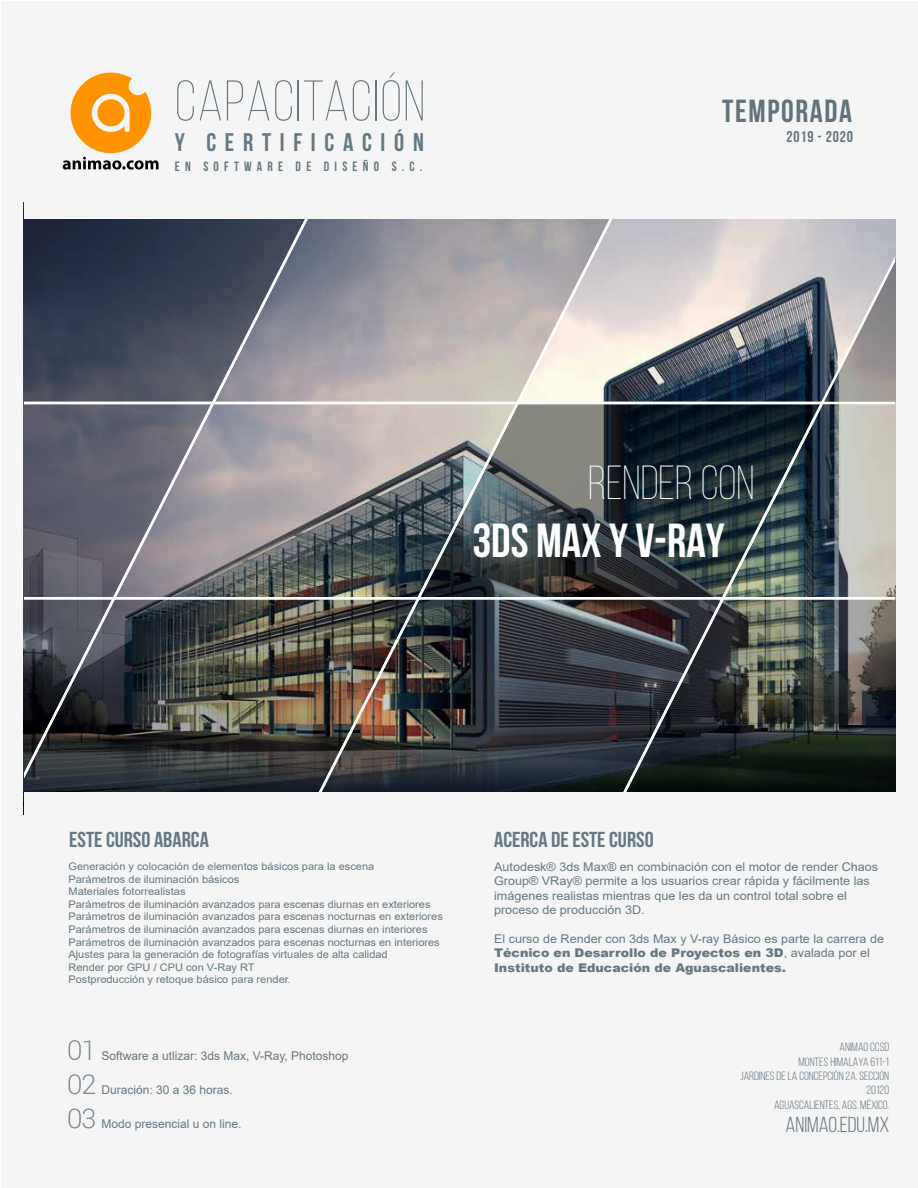
<style>
.page{position:relative;width:918px;height:1188px;background:#fff}
.page>*{position:absolute;margin:0;border:0;box-sizing:border-box;transform-origin:0 0}
.t1{font:300 57.3px "Bebas Neue";letter-spacing:.025em;color:#667882}
.t2{font:700 47.7px "Bebas Neue";color:#fff}
.t3{font:300 47.7px "Bebas Neue";color:#fff}
.t4{font:700 31.95px "Bebas Neue";letter-spacing:.05em;color:#667882}
.t5{font:700 25.5px "Bebas Neue";letter-spacing:.345em;color:#667882}
.t6{font:700 21.6px "Bebas Neue";color:#667882;scale:1.05 1}
.t7{font:21.6px "Bebas Neue";color:#667882;scale:1.05 1}
.t8{font:700 15.6px "Bebas Neue";letter-spacing:.05em;color:#667882}
.t9{font:700 13.5px "Bebas Neue";letter-spacing:.39em;color:#667882}
.t10{font:12px/14.4px "Arial";color:#667882;scale:1.05 1}
.t11{font:900 12px/14.4px "Arial";color:#667882;scale:1.05 1}
.t12{font:12px/14.4px "Bebas Neue";color:#667882;text-align:right;scale:1.05 1}
.t13{font:12px "Arial";color:#667882}
.t14{font:10.5px/12.6px "Arial";color:#667882;scale:1.05 1}
.s1{font-weight:400}
</style>
<div class="page">
<div style="left:1px;top:2px;width:917px;height:1186px;background:#f5f5f5"></div>
<svg style="left:24px;top:219px;width:187px;height:183px;background:#373e51"></svg>
<svg style="left:211px;top:219px;width:305px;height:183px;background:#949299"></svg>
<svg style="left:516px;top:219px;width:205px;height:183px"></svg>
<svg style="left:520px;top:404px;width:201px;height:193px;background:#363e41"></svg>
<svg style="left:215px;top:404px;width:305px;height:193px;background:#828384"></svg>
<svg style="left:24px;top:404px;width:191px;height:193px;background:#6f6e7a"></svg>
<svg style="left:721px;top:219px;width:174px;height:378px;background:#7c8286"></svg>
<svg style="left:24px;top:599px;width:294px;height:193px;background:#404140"></svg>
<svg style="left:725px;top:599px;width:170px;height:193px;background:#3e433d"></svg>
<img style="left:318px;top:599px;width:407px;height:193px">
<svg style="left:63px;top:73px;width:96px;height:97px"></svg>
<svg style="left:69px;top:1040px;width:21px;height:20px"></svg>
<svg style="left:69px;top:1074px;width:26px;height:20px"></svg>
<svg style="left:69px;top:1109px;width:26px;height:19px"></svg>
<h1 class="t1" style="left:175px;top:70px;width:252px">CAPACITACIÓN</h1>
<h3 class="t5" style="left:175px;top:128px;width:251px">Y CERTIFICACIÓN</h3>
<p class="t9" style="left:175px;top:159px;width:249px">EN SOFTWARE DE DISEÑO S.C.</p>
<h3 class="t4" style="left:722px;top:93px;width:131px">TEMPORADA</h3>
<h3 class="t8" style="left:787px;top:128px;width:68px">2019 - 2020</h3>
<h2 class="t3" style="left:588px;top:458px;width:168px">RENDER CON</h2>
<h2 class="t2" style="left:472px;top:514px;width:254px">3DS MAX Y V-RAY</h2>
<h3 class="t6" style="left:69px;top:827px;width:135px">ESTE CURSO ABARCA</h3>
<h3 class="t6" style="left:494px;top:827px;width:153px">ACERCA DE ESTE CURSO</h3>
<p class="t14" style="left:69px;top:860px;width:358px">Generación y colocación de elementos básicos para la escena<br>Parámetros de iluminación básicos<br>Materiales fotorrealistas<br>Parámetros de iluminación avanzados para escenas diurnas en exteriores Parámetros de iluminación avanzados para escenas nocturnas en exteriores Parámetros de iluminación avanzados para escenas diurnas en interiores Parámetros de iluminación avanzados para escenas nocturnas en interiores Ajustes para la generación de fotografías virtuales de alta calidad<br>Render por GPU / CPU con V-Ray RT<br>Postproducción y retoque básico para render.</p>
<p class="t10" style="left:494px;top:860px;width:367px">Autodesk® 3ds Max® en combinación con el motor de render Chaos Group® VRay® permite a los usuarios crear rápida y fácilmente las imágenes realistas mientras que les da un control total sobre el proceso de producción 3D.</p>
<p class="t11" style="left:494px;top:931px;width:373px"><span class="s1">El curso de Render con 3ds Max y V-ray Básico es parte la carrera de<br></span>Técnico en Desarrollo de Proyectos en 3D<span class="s1">, avalada por el<br></span>Instituto de Educación de Aguascalientes.</p>
<p class="t13" style="left:101px;top:1047px;width:249px">Software a utlizar: 3ds Max, V-Ray, Photoshop</p>
<p class="t13" style="left:101px;top:1082px;width:133px">Duración: 30 a 36 horas.</p>
<p class="t13" style="left:101px;top:1116px;width:142px">Modo presencial u on line.</p>
<p class="t12" style="left:741px;top:1040px;width:143px">ANIMAO CCSD<br>MONTES HIMALAYA 611-1<br>JARDINES DE LA CONCEPCIÓN 2A. SECCIÓN<br>20120<br>AGUASCALIENTES, AGS. MÉXICO.</p>
<h3 class="t7" style="left:786px;top:1113px;width:100px">ANIMAO.EDU.MX</h3>
</div>
